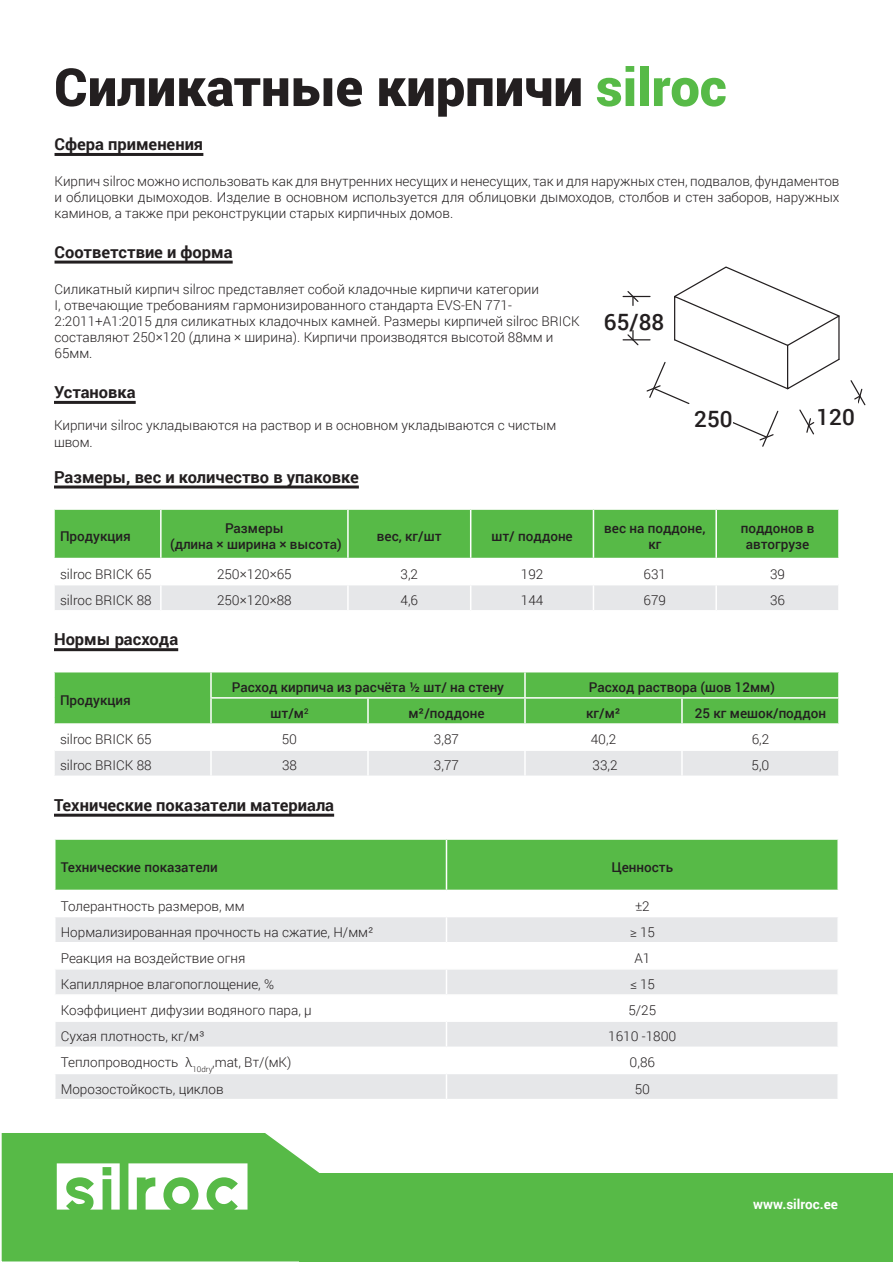
<style>
.page{position:relative;width:893px;height:1263px;background:#fff}
.page>*{position:absolute;margin:0;border:0;box-sizing:border-box;transform-origin:0 0}
.t1{font:900 52.5px "Roboto";color:#231f20}
.t2{font:500 22.5px "Roboto";color:#231f20}
.t3{font:20.7px "Arial";color:#231f20}
.t4{font:700 16.5px "Roboto";color:#231f20}
.t5{font:300 13.5px/16.2px "Roboto";color:#231f20}
.t6{font:500 13.5px/16.2px "Roboto";color:#231f20;text-align:center}
.t7{font:700 13.5px "Roboto";color:#fff}
.s1{color:#57ba47}
</style>
<div class="page">
<hr style="left:55px;top:153px;width:148px;height:3px;background:#231f20">
<hr style="left:55px;top:261px;width:178px;height:3px;background:#231f20">
<div style="left:1px;top:1133px;width:319px;height:129px;background:#57ba47"></div>
<div style="left:299px;top:1173px;width:594px;height:89px;background:#57ba47"></div>
<svg style="left:57px;top:1163px;width:63px;height:46px"></svg>
<svg style="left:128px;top:1163px;width:119px;height:46px"></svg>
<hr style="left:54px;top:401px;width:82px;height:3px;background:#231f20">
<hr style="left:54px;top:485px;width:305px;height:3px;background:#231f20">
<hr style="left:54px;top:648px;width:124px;height:3px;background:#231f20">
<hr style="left:54px;top:814px;width:280px;height:3px;background:#231f20">
<svg style="left:54px;top:509px;width:785px;height:101px"></svg>
<hr style="left:715px;top:585px;width:2px;height:25px;background:#fff">
<hr style="left:838px;top:585px;width:2px;height:25px;background:#fff">
<svg style="left:55px;top:672px;width:783px;height:103px"></svg>
<hr style="left:210px;top:697px;width:158px;height:2px;background:#fff">
<hr style="left:368px;top:697px;width:157px;height:2px;background:#fff">
<hr style="left:525px;top:697px;width:157px;height:2px;background:#fff">
<hr style="left:682px;top:697px;width:158px;height:2px;background:#fff">
<hr style="left:210px;top:672px;width:2px;height:25px;background:#fff">
<hr style="left:524px;top:672px;width:2px;height:25px;background:#fff">
<hr style="left:210px;top:725px;width:2px;height:24px;background:#fff">
<hr style="left:210px;top:751px;width:2px;height:24px;background:#fff">
<hr style="left:367px;top:725px;width:2px;height:24px;background:#fff">
<hr style="left:367px;top:751px;width:2px;height:24px;background:#fff">
<hr style="left:524px;top:725px;width:2px;height:24px;background:#fff">
<hr style="left:524px;top:751px;width:2px;height:24px;background:#fff">
<hr style="left:681px;top:725px;width:2px;height:24px;background:#fff">
<hr style="left:681px;top:751px;width:2px;height:24px;background:#fff">
<hr style="left:53px;top:723px;width:158px;height:2px;background:#fff">
<hr style="left:55px;top:749px;width:156px;height:2px;background:#fff">
<hr style="left:210px;top:699px;width:2px;height:24px;background:#fff">
<hr style="left:211px;top:723px;width:157px;height:2px;background:#fff">
<hr style="left:211px;top:749px;width:157px;height:2px;background:#fff">
<hr style="left:367px;top:699px;width:2px;height:24px;background:#fff">
<hr style="left:368px;top:723px;width:157px;height:2px;background:#fff">
<hr style="left:368px;top:749px;width:157px;height:2px;background:#fff">
<hr style="left:524px;top:699px;width:2px;height:24px;background:#fff">
<hr style="left:525px;top:723px;width:157px;height:2px;background:#fff">
<hr style="left:525px;top:749px;width:157px;height:2px;background:#fff">
<hr style="left:681px;top:699px;width:2px;height:24px;background:#fff">
<hr style="left:682px;top:723px;width:158px;height:2px;background:#fff">
<hr style="left:682px;top:749px;width:156px;height:2px;background:#fff">
<svg style="left:54px;top:839px;width:784px;height:260px"></svg>
<hr style="left:837px;top:1074px;width:2px;height:25px;background:#fff">
<svg style="left:850px;top:380px;width:16px;height:26px"></svg>
<svg style="left:623px;top:266px;width:217px;height:181px"></svg>
<div style="left:614px;top:306px;width:51px;height:20px;background:#fff"></div>
<div style="left:692px;top:404px;width:41px;height:24px;background:#fff"></div>
<div style="left:816px;top:402px;width:42px;height:23px;background:#fff"></div>
<h1 class="t1" style="left:54px;top:50px;width:674px">Силикатные кирпичи <span class="s1">silroc</span></h1>
<p class="t4" style="left:55px;top:132px;width:150px">Сфера применения</p>
<p class="t5" style="left:55px;top:173px;width:786px;text-align:justify">Кирпич silroc можно использовать как для внутренних несущих и ненесущих, так и для наружных стен, подвалов, фундаментов и облицовки дымоходов. Изделие в основном используется для облицовки дымоходов, столбов и стен заборов, наружных каминов, а также при реконструкции старых кирпичных домов.</p>
<p class="t4" style="left:55px;top:240px;width:180px">Соответствие и форма</p>
<p class="t5" style="left:55px;top:280px;width:527px">Силикатный кирпич silroc представляет собой кладочные кирпичи категории<br>I, отвечающие требованиям гармонизированного стандарта EVS-EN 771- 2:2011+A1:2015 для силикатных кладочных камней. Размеры кирпичей silroc BRICK составляют 250×120 (длина × ширина). Кирпичи производятся высотой 88мм и 65мм.</p>
<p class="t4" style="left:54px;top:380px;width:83px">Установка</p>
<p class="t5" style="left:54px;top:417px;width:504px">Кирпичи silroc укладываются на раствор и в основном укладываются с чистым швом.</p>
<p class="t4" style="left:54px;top:465px;width:306px">Размеры, вес и количество в упаковке</p>
<h3 class="t3" style="left:621px;top:304px;width:24px">88</h3>
<h2 class="t2" style="left:604px;top:306px;width:62px">65/88</h2>
<h3 class="t3" style="left:693px;top:399px;width:36px">250</h3>
<h3 class="t3" style="left:816px;top:397px;width:36px">120</h3>
<h2 class="t2" style="left:694px;top:403px;width:40px">250</h2>
<h2 class="t2" style="left:816px;top:402px;width:40px">120</h2>
<p class="t6" style="left:60px;top:527px;width:72px">Продукция</p>
<p class="t6" style="left:170px;top:519px;width:173px">Размеры<br>(длина × ширина × высота)</p>
<p class="t6" style="left:377px;top:527px;width:66px">вес, кг/шт</p>
<p class="t6" style="left:491px;top:527px;width:83px">шт/ поддоне</p>
<p class="t6" style="left:604px;top:519px;width:103px">вес на поддоне, кг</p>
<p class="t6" style="left:741px;top:519px;width:75px">поддонов в автогрузе</p>
<p class="t5" style="left:60px;top:565px;width:93px">silroc BRICK 65</p>
<p class="t5" style="left:217px;top:565px;width:76px">250×120×65</p>
<p class="t5" style="left:401px;top:565px;width:19px">3,2</p>
<p class="t5" style="left:521px;top:565px;width:24px">192</p>
<p class="t5" style="left:644px;top:565px;width:24px">631</p>
<p class="t5" style="left:770px;top:565px;width:16px">39</p>
<p class="t5" style="left:60px;top:591px;width:93px">silroc BRICK 88</p>
<p class="t5" style="left:217px;top:591px;width:76px">250×120×88</p>
<p class="t5" style="left:401px;top:591px;width:19px">4,6</p>
<p class="t5" style="left:521px;top:591px;width:24px">144</p>
<p class="t5" style="left:644px;top:591px;width:24px">679</p>
<p class="t5" style="left:770px;top:591px;width:16px">36</p>
<p class="t4" style="left:54px;top:628px;width:126px">Нормы расхода</p>
<p class="t6" style="left:60px;top:691px;width:72px">Продукция</p>
<p class="t6" style="left:232px;top:678px;width:274px">Расход кирпича из расчёта ½ шт/ на стену</p>
<p class="t6" style="left:589px;top:678px;width:188px">Расход раствора (шов 12мм)</p>
<p class="t6" style="left:270px;top:705px;width:40px">шт/м<sup>2</sup></p>
<p class="t6" style="left:408px;top:705px;width:77px">м²/поддоне</p>
<p class="t6" style="left:586px;top:705px;width:36px">кг/м²</p>
<p class="t6" style="left:695px;top:705px;width:133px">25 кг мешок/поддон</p>
<p class="t5" style="left:60px;top:731px;width:93px">silroc BRICK 65</p>
<p class="t5" style="left:282px;top:731px;width:17px">50</p>
<p class="t5" style="left:434px;top:731px;width:27px">3,87</p>
<p class="t5" style="left:591px;top:731px;width:27px">40,2</p>
<p class="t5" style="left:752px;top:731px;width:19px">6,2</p>
<p class="t5" style="left:60px;top:757px;width:93px">silroc BRICK 88</p>
<p class="t5" style="left:282px;top:757px;width:16px">38</p>
<p class="t5" style="left:434px;top:757px;width:27px">3,77</p>
<p class="t5" style="left:593px;top:757px;width:27px">33,2</p>
<p class="t5" style="left:751px;top:757px;width:19px">5,0</p>
<p class="t4" style="left:54px;top:793px;width:282px">Технические показатели материала</p>
<p class="t6" style="left:61px;top:858px;width:158px">Технические показатели</p>
<p class="t6" style="left:611px;top:858px;width:63px">Ценность</p>
<p class="t5" style="left:61px;top:897px;width:185px">Толерантность размеров, мм</p>
<p class="t5" style="left:635px;top:897px;width:16px">±2</p>
<p class="t5" style="left:61px;top:923px;width:314px">Нормализированная прочность на сжатие, Н/мм²</p>
<p class="t5" style="left:630px;top:923px;width:27px">≥ 15</p>
<p class="t5" style="left:61px;top:949px;width:186px">Реакция на воздействие огня</p>
<p class="t5" style="left:634px;top:949px;width:17px">A1</p>
<p class="t5" style="left:61px;top:976px;width:215px">Капиллярное влагопоглощение, %</p>
<p class="t5" style="left:630px;top:976px;width:27px">≤ 15</p>
<p class="t5" style="left:61px;top:1002px;width:253px">Коэффициент дифузии водяного пара, μ</p>
<p class="t5" style="left:628px;top:1002px;width:29px">5/25</p>
<p class="t5" style="left:61px;top:1028px;width:146px">Сухая плотность, кг/м³</p>
<p class="t5" style="left:608px;top:1028px;width:70px">1610 -1800</p>
<p class="t5" style="left:61px;top:1054px;width:232px">Теплопроводность λ<sub>10dry</sub>,mat, Вт/(мК)</p>
<p class="t5" style="left:630px;top:1054px;width:27px">0,86</p>
<p class="t5" style="left:61px;top:1080px;width:164px">Морозостойкость, циклов</p>
<p class="t5" style="left:635px;top:1080px;width:17px">50</p>
<p class="t7" style="left:753px;top:1194px;width:86px">www.silroc.ee</p>
</div>
